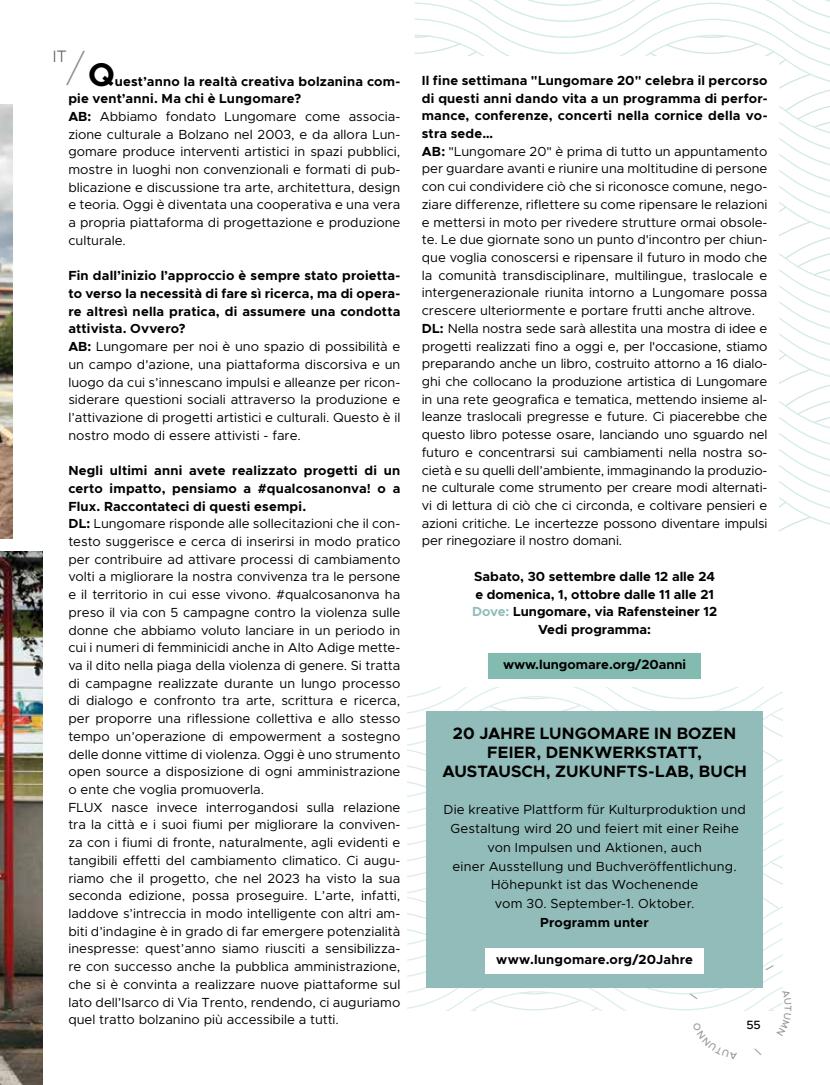
<style>
.page{position:relative;width:830px;height:1085px;background:#fff}
.page>*{position:absolute;margin:0;border:0;box-sizing:border-box;transform-origin:0 0}
.t1{font:100 42px "Metropolis";color:#8d8c8c}
.t2{font:300 16.65px "Metropolis";color:#5c5c5b}
.t3{font:700 16.5px/18.8px "Metropolis";letter-spacing:.005em;color:#000;text-align:center}
.t4{font:13.2px/17.7px "Metropolis";color:#000}
.t5{font:700 13.2px/17.7px "Metropolis";color:#000;text-align:center}
.t6{font:500 12px "Metropolis";color:#000}
.s1{font-weight:700;font-size:33px;color:#000}
.s2{font-weight:700}
.s3{color:#92bcb9}
</style>
<div class="page">
<svg style="left:414px;top:0;width:415px;height:532px"></svg>
<div style="left:410px;top:56px;width:368px;height:624px;background:#fff"></div>
<img style="left:0;top:551px;width:43px;height:533px">
<div style="left:488px;top:652px;width:212px;height:26px;background:#84bbb0"></div>
<img style="left:0;top:104px;width:13px;height:434px">
<svg style="left:407px;top:687px;width:376px;height:324px"></svg>
<p class="t2" style="left:53px;top:46px;width:16px">IT</p>
<h1 class="t1" style="left:67px;top:42px;width:49px">/ <span class="s1">Q</span></h1>
<p class="t4" style="left:68px;top:72px;width:333px;text-indent:46px"><span class="s2">uest’anno la realtà creativa bolzanina com&shy;pie vent’anni. Ma chi è Lungomare?<br>AB:</span> Abbiamo fondato Lungomare come associa&shy;zione culturale a Bolzano nel 2003, e da allora Lun&shy;gomare produce interventi artistici in spazi pubblici, mostre in luoghi non convenzionali e formati di pub&shy;blicazione e discussione tra arte, architettura, design e teoria. Oggi è diventata una cooperativa e una vera a propria piattaforma di progettazione e produzione culturale.</p>
<p class="t4" style="left:68px;top:267px;width:333px"><span class="s2">Fin dall’inizio l’approccio è sempre stato proietta&shy;to verso la necessità di fare sì ricerca, ma di opera&shy;re altresì nella pratica, di assumere una condotta attivista. Ovvero?<br>AB:</span> Lungomare per noi è uno spazio di possibilità e un campo d'azione, una piattaforma discorsiva e un luogo da cui s’innescano impulsi e alleanze per ricon&shy;siderare questioni sociali attraverso la produzione e l’attivazione di progetti artistici e culturali. Questo è il nostro modo di essere attivisti - fare.</p>
<p class="t4" style="left:68px;top:461px;width:333px"><span class="s2">Negli ultimi anni avete realizzato progetti di un certo impatto, pensiamo a #qualcosanonva! o a Flux. Raccontateci di questi esempi.<br>DL:</span> Lungomare risponde alle sollecitazioni che il con&shy;testo suggerisce e cerca di inserirsi in modo pratico per contribuire ad attivare processi di cambiamento volti a migliorare la nostra convivenza tra le persone e il territorio in cui esse vivono. #qualcosanonva ha preso il via con 5 campagne contro la violenza sulle donne che abbiamo voluto lanciare in un periodo in cui i numeri di femminicidi anche in Alto Adige mette&shy;va il dito nella piaga della violenza di genere. Si tratta di campagne realizzate durante un lungo processo di dialogo e confronto tra arte, scrittura e ricerca, per proporre una riflessione collettiva e allo stesso tempo un’operazione di empowerment a sostegno delle donne vittime di violenza. Oggi è uno strumento open source a disposizione di ogni amministrazione o ente che voglia promuoverla.<br>FLUX nasce invece interrogandosi sulla relazione tra la città e i suoi fiumi per migliorare la conviven&shy;za con i fiumi di fronte, naturalmente, agli evidenti e tangibili effetti del cambiamento climatico. Ci augu&shy;riamo che il progetto, che nel 2023 ha visto la sua seconda edizione, possa proseguire. L’arte, infatti, laddove s’intreccia in modo intelligente con altri am&shy;biti d’indagine è in grado di far emergere potenzialità inespresse: quest’anno siamo riusciti a sensibilizza&shy;re con successo anche la pubblica amministrazione, che si è convinta a realizzare nuove piattaforme sul lato dell’Isarco di Via Trento, rendendo, ci auguriamo quel tratto bolzanino più accessibile a tutti.</p>
<p class="t4" style="left:421px;top:71px;width:347px"><span class="s2">Il fine settimana "Lungomare 20" celebra il percorso di questi anni dando vita a un programma di perfor&shy;mance, conferenze, concerti nella cornice della vo&shy;stra sede…<br>AB:</span> "Lungomare 20" è prima di tutto un appuntamento per guardare avanti e riunire una moltitudine di persone con cui condividere ciò che si riconosce comune, nego&shy;ziare differenze, riflettere su come ripensare le relazioni e mettersi in moto per rivedere strutture ormai obsole&shy;te. Le due giornate sono un punto d'incontro per chiun&shy;que voglia conoscersi e ripensare il futuro in modo che la comunità transdisciplinare, multilingue, traslocale e intergenerazionale riunita intorno a Lungomare possa crescere ulteriormente e portare frutti anche altrove.<br><span class="s2">DL:</span> Nella nostra sede sarà allestita una mostra di idee e progetti realizzati fino a oggi e, per l'occasione, stiamo preparando anche un libro, costruito attorno a 16 dialo&shy;ghi che collocano la produzione artistica di Lungomare in una rete geografica e tematica, mettendo insieme al&shy;leanze traslocali pregresse e future. Ci piacerebbe che questo libro potesse osare, lanciando uno sguardo nel futuro e concentrarsi sui cambiamenti nella nostra so&shy;cietà e su quelli dell’ambiente, immaginando la produzio&shy;ne culturale come strumento per creare modi alternati&shy;vi di lettura di ciò che ci circonda, e coltivare pensieri e azioni critiche. Le incertezze possono diventare impulsi per rinegoziare il nostro domani.</p>
<p class="t5" style="left:472px;top:567px;width:246px">Sabato, 30 settembre dalle 12 alle 24 e domenica, 1, ottobre dalle 11 alle 21<br><span class="s3">Dove:</span> Lungomare, via Rafensteiner 12<br>Vedi programma:</p>
<p class="t5" style="left:502px;top:656px;width:185px">www.lungomare.org/20anni</p>
<p class="t3" style="left:442px;top:724px;width:306px">20 JAHRE LUNGOMARE IN BOZEN<br>FEIER, DENKWERKSTATT,<br>AUSTAUSCH, ZUKUNFTS-LAB, BUCH</p>
<p class="t4" style="left:443px;top:800px;width:304px;line-height:18.8px;text-align:center">Die kreative Plattform für Kulturproduktion und Gestaltung wird 20 und feiert mit einer Reihe von Impulsen und Aktionen, auch<br>einer Ausstellung und Buchveröffentlichung.<br>Höhepunkt ist das Wochenende<br>vom 30. September-1. Oktober.</p>
<p class="t5" style="left:540px;top:913px;width:110px">Programm unter</p>
<p class="t5" style="left:496px;top:950px;width:198px">www.lungomare.org/20Jahre</p>
<p class="t6" style="left:746px;top:1016px;width:16px">55</p>
</div>
